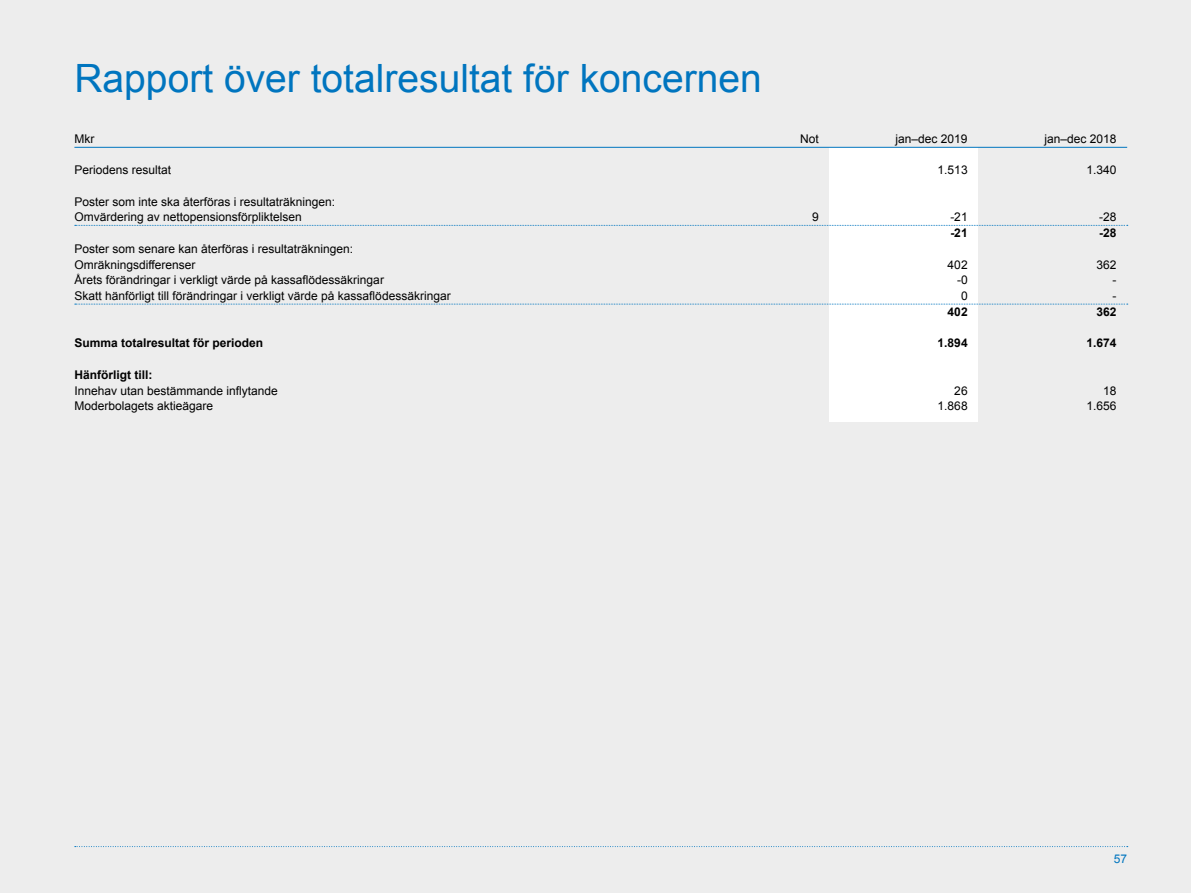
<style>
.page{position:relative;width:1191px;height:893px;background:#ededed}
.page>*{position:absolute;margin:0;border:0;box-sizing:border-box;transform-origin:0 0}
.t1{font:39px "Arial";color:#0075bf}
.t2{font:12px/15.8px "Arial";color:#000}
.t3{font:700 12px "Arial";color:#000}
.t4{font:12px "Arial";color:#0075bf}
</style>
<div class="page">
<div style="left:829px;top:147px;width:149px;height:275px;background:#fff"></div>
<svg style="left:75px;top:846px;width:1052px;height:1px"></svg>
<hr style="left:74px;top:147px;width:1053px;height:1px;background:#0075bf">
<svg style="left:75px;top:225px;width:1052px;height:1px"></svg>
<svg style="left:75px;top:304px;width:1052px;height:1px"></svg>
<h1 class="t1" style="left:74px;top:53px;width:689px">Rapport över totalresultat för koncernen</h1>
<p class="t2" style="left:74px;top:131px;width:21px">Mkr</p>
<p class="t2" style="left:800px;top:131px;width:20px">Not</p>
<p class="t2" style="left:895px;top:131px;width:74px">jan–dec 2019</p>
<p class="t2" style="left:1044px;top:131px;width:74px">jan–dec 2018</p>
<p class="t2" style="left:74px;top:162px;width:98px">Periodens resultat</p>
<p class="t2" style="left:937px;top:162px;width:32px">1.513</p>
<p class="t2" style="left:1086px;top:162px;width:32px">1.340</p>
<p class="t2" style="left:74px;top:194px;width:262px">Poster som inte ska återföras i resultaträkningen:<br>Omvärdering av nettopensionsförpliktelsen</p>
<p class="t2" style="left:812px;top:209px;width:8px">9</p>
<p class="t2" style="left:950px;top:209px;width:19px">-21</p>
<p class="t2" style="left:1099px;top:209px;width:19px">-28</p>
<p class="t3" style="left:950px;top:225px;width:19px">-21</p>
<p class="t3" style="left:1099px;top:225px;width:19px">-28</p>
<p class="t2" style="left:74px;top:241px;width:280px">Poster som senare kan återföras i resultaträkningen:<br>Omräkningsdifferenser</p>
<p class="t2" style="left:947px;top:257px;width:22px">402</p>
<p class="t2" style="left:1096px;top:257px;width:22px">362</p>
<p class="t2" style="left:74px;top:272px;width:311px">Årets förändringar i verkligt värde på kassaflödessäkringar</p>
<p class="t2" style="left:957px;top:272px;width:12px">-0</p>
<p class="t2" style="left:1112px;top:272px;width:5px">-</p>
<p class="t2" style="left:74px;top:288px;width:378px">Skatt hänförligt till förändringar i verkligt värde på kassaflödessäkringar</p>
<p class="t2" style="left:961px;top:288px;width:8px">0</p>
<p class="t2" style="left:1112px;top:288px;width:5px">-</p>
<p class="t3" style="left:947px;top:304px;width:22px">402</p>
<p class="t3" style="left:1096px;top:304px;width:22px">362</p>
<p class="t3" style="left:74px;top:335px;width:190px">Summa totalresultat för perioden</p>
<p class="t3" style="left:937px;top:335px;width:32px">1.894</p>
<p class="t3" style="left:1086px;top:335px;width:32px">1.674</p>
<p class="t3" style="left:74px;top:367px;width:79px">Hänförligt till:</p>
<p class="t2" style="left:74px;top:383px;width:205px">Innehav utan bestämmande inflytande</p>
<p class="t2" style="left:954px;top:383px;width:15px">26</p>
<p class="t2" style="left:1103px;top:383px;width:15px">18</p>
<p class="t2" style="left:74px;top:398px;width:140px">Moderbolagets aktieägare</p>
<p class="t2" style="left:937px;top:398px;width:32px">1.868</p>
<p class="t2" style="left:1086px;top:398px;width:32px">1.656</p>
<p class="t4" style="left:1114px;top:851px;width:15px">57</p>
</div>
